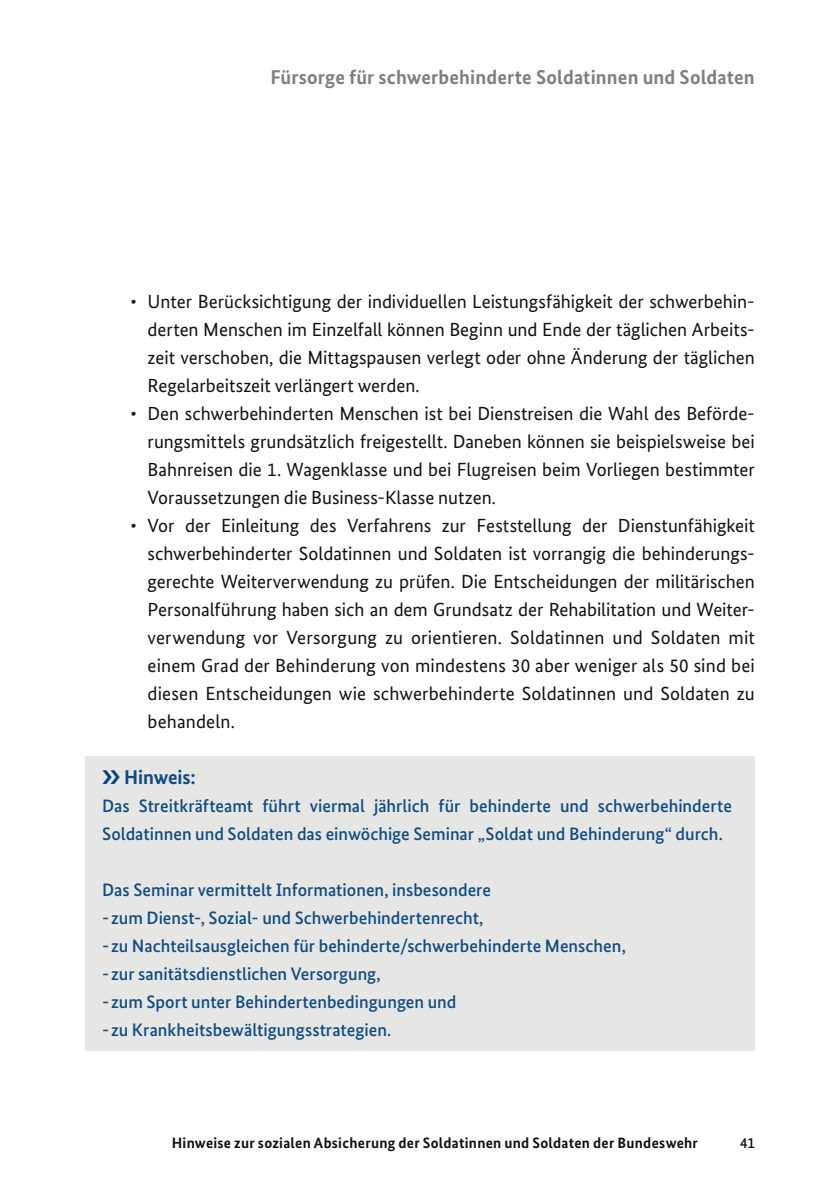
<style>
.page{position:relative;width:840px;height:1191px;background:#fff}
.page>*{position:absolute;margin:0;border:0;box-sizing:border-box;transform-origin:0 0}
.t1{font:700 20px "Bundes Sans";letter-spacing:.01em;color:#7c8080}
.t2{font:700 20px "Bundes Sans";letter-spacing:-.005em;color:#0e4b83}
.t3{font:19px/28px "Bundes Sans";color:#0e1113;text-align:justify}
.t4{font:500 18px/28px "Bundes Sans";color:#0e4b83}
.t5{font:700 15px "Bundes Sans";letter-spacing:.02em;color:#0e1113}
.t6{font:500 15px "Bundes Sans";color:#0e1113}
</style>
<div class="page">
<div style="left:85px;top:756px;width:669px;height:294px;background:#e6e6e5"></div>
<p class="t1" style="left:270px;top:68px;width:485px">Fürsorge für schwerbehinderte Soldatinnen und Soldaten</p>
<p class="t3" style="left:147px;top:290px;width:608px;text-indent:-17px">• Unter Berücksichtigung der individuellen Leistungsfähigkeit der schwerbehin&shy;derten Menschen im Einzelfall können Beginn und Ende der täglichen Arbeits&shy;zeit verschoben, die Mittagspausen verlegt oder ohne Änderung der täglichen Regelarbeitszeit verlängert werden.</p>
<p class="t3" style="left:147px;top:402px;width:608px;text-indent:-17px">• Den schwerbehinderten Menschen ist bei Dienstreisen die Wahl des Beförde&shy;rungsmittels grundsätzlich freigestellt. Daneben können sie beispielsweise bei Bahnreisen die 1. Wagenklasse und bei Flugreisen beim Vorliegen bestimmter Voraussetzungen die Business-Klasse nutzen.</p>
<p class="t3" style="left:147px;top:514px;width:608px;text-indent:-17px">• Vor der Einleitung des Verfahrens zur Feststellung der Dienstunfähigkeit schwerbehinderter Soldatinnen und Soldaten ist vorrangig die behinderungs&shy;gerechte Weiterverwendung zu prüfen. Die Entscheidungen der militärischen Personalführung haben sich an dem Grundsatz der Rehabilitation und Weiter&shy;verwendung vor Versorgung zu orientieren. Soldatinnen und Soldaten mit einem Grad der Behinderung von mindestens 30 aber weniger als 50 sind bei diesen Entscheidungen wie schwerbehinderte Soldatinnen und Soldaten zu behandeln.</p>
<h3 class="t2" style="left:124px;top:768px;width:73px">Hinweis:</h3>
<p class="t4" style="left:102px;top:794px;width:631px">Das Streitkräfteamt führt viermal jährlich für behinderte und schwerbehinderte<br>Soldatinnen und Soldaten das einwöchige Seminar „Soldat und Behinderung“ durch.</p>
<p class="t4" style="left:102px;top:878px;width:390px">Das Seminar vermittelt Informationen, insbesondere</p>
<p class="t4" style="left:102px;top:906px;width:382px">- zum Dienst-, Sozial- und Schwerbehindertenrecht,</p>
<p class="t4" style="left:102px;top:934px;width:525px">- zu Nachteilsausgleichen für behinderte/schwerbehinderte Menschen,</p>
<p class="t4" style="left:102px;top:962px;width:280px">- zur sanitätsdienstlichen Versorgung,</p>
<p class="t4" style="left:102px;top:990px;width:355px">- zum Sport unter Behindertenbedingungen und</p>
<p class="t4" style="left:102px;top:1018px;width:290px">- zu Krankheitsbewältigungsstrategien.</p>
<p class="t5" style="left:172px;top:1136px;width:527px">Hinweise zur sozialen Absicherung der Soldatinnen und Soldaten der Bundeswehr</p>
<p class="t6" style="left:739px;top:1137px;width:16px">41</p>
</div>
